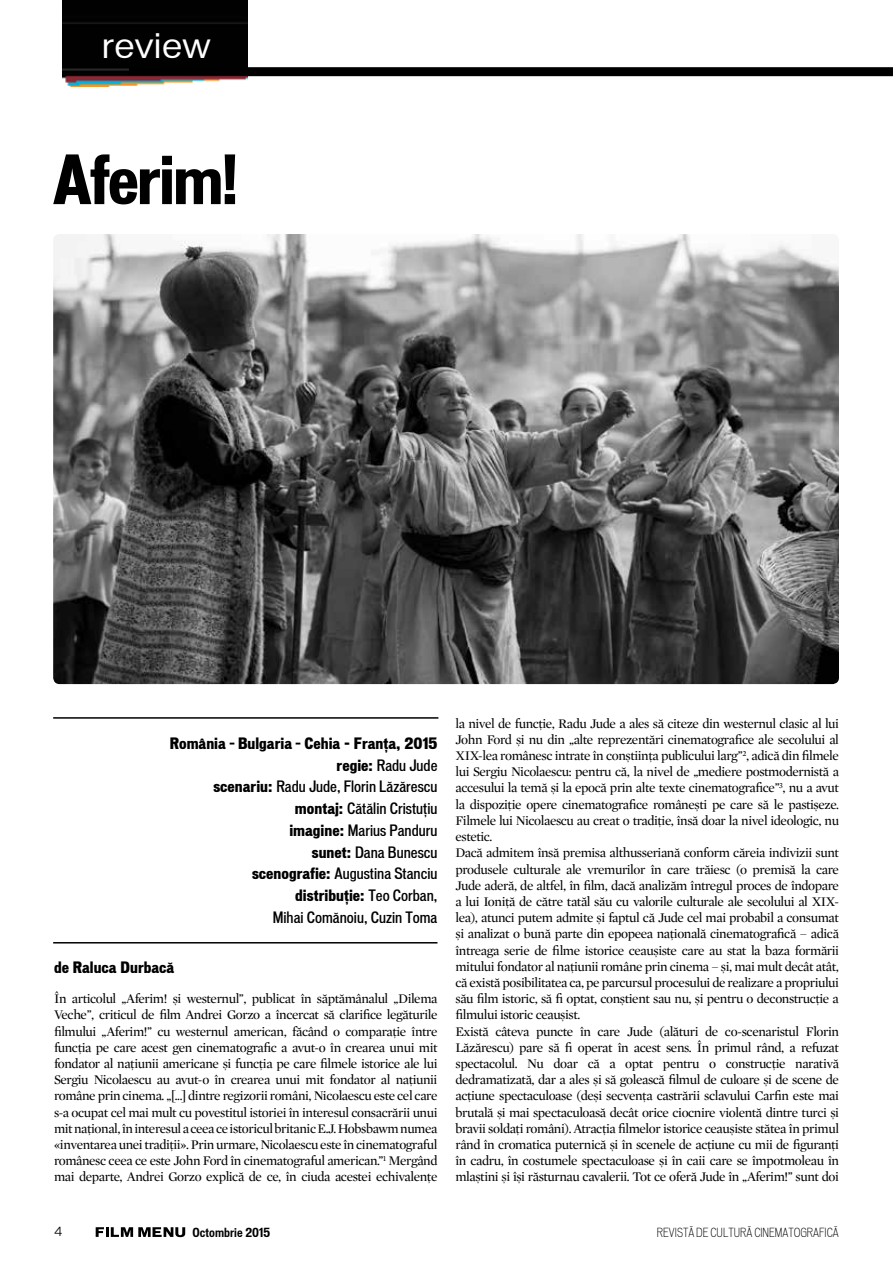
<style>
.page{position:relative;width:893px;height:1263px;background:#fff}
.page>*{position:absolute;margin:0;border:0;box-sizing:border-box;transform-origin:0 0}
.t1{font:700 expanded 64.5px "Vonnes";letter-spacing:-.03em;color:#000}
.t2{font:34.5px "Vonnes";color:#fff}
.t3{font:500 condensed 15px/21.8px "Vonnes";color:#000;text-align:right}
.t4{font:900 condensed 15px "Vonnes";color:#000}
.t5{font:13.5px/16.2px "Mercury Display";letter-spacing:-.03em;color:#000;text-align:justify}
.t6{font:300 condensed 12px "Vonnes";color:#000}
.t7{font:700 condensed 12px "Vonnes";color:#000}
.t8{font:100 12px "Vonnes";color:#000}
.s1{font-weight:900}
</style>
<div class="page">
<svg style="left:96px;top:1227px;width:89px;height:10px"></svg>
<hr style="left:53px;top:942px;width:384px;height:1px;background:#000">
<hr style="left:53px;top:717px;width:385px;height:2px;background:#000">
<div style="left:129px;top:67px;width:764px;height:9px;background:#000"></div>
<img style="left:62px;top:0;width:185px;height:86px">
<img style="left:53px;top:234px;width:786px;height:450px">
<h2 class="t2" style="left:102px;top:25px;width:111px">review</h2>
<h1 class="t1" style="left:53px;top:142px;width:186px">Aferim!</h1>
<p class="t3" style="left:170px;top:733px;width:269px"><span class="s1">România – Bulgaria – Cehia - Franța, 2015 regie:</span> Radu Jude<br><span class="s1">scenariu:</span> Radu Jude, Florin Lăzărescu <span class="s1">montaj:</span> Cătălin Cristuțiu<br><span class="s1">imagine:</span> Marius Panduru<br><span class="s1">sunet:</span> Dana Bunescu<br><span class="s1">scenografie:</span> Augustina Stanciu<br><span class="s1">distribuție:</span> Teo Corban,<br>Mihai Comănoiu, Cuzin Toma</p>
<p class="t4" style="left:54px;top:959px;width:122px">de Raluca Durbacă</p>
<p class="t5" style="left:54px;top:991px;width:385px">În articolul „Aferim! și westernul”, publicat în săptămânalul „Dilema Veche”, criticul de film Andrei Gorzo a încercat să clarifice legăturile filmului „Aferim!” cu westernul american, făcând o comparație între funcția pe care acest gen cinematografic a avut-o în crearea unui mit fondator al națiunii americane și funcția pe care filmele istorice ale lui Sergiu Nicolaescu au avut-o în crearea unui mit fondator al națiunii române prin cinema. „[...] dintre regizorii români, Nicolaescu este cel care s-a ocupat cel mai mult cu povestitul istoriei în interesul consacrării unui mit naţional, în interesul a ceea ce istoricul britanic E.J. Hobsbawm numea «inventarea unei tradiţii». Prin urmare, Nicolaescu este în cinematograful românesc ceea ce este John Ford în cinematograful american.”<sup>1</sup> Mergând mai departe, Andrei Gorzo explică de ce, în ciuda acestei echivalențe</p>
<p class="t5" style="left:455px;top:715px;width:385px;text-align:left">la nivel de funcție, Radu Jude a ales să citeze din westernul clasic al lui John Ford și nu din „alte reprezentări cinematografice ale secolului al XIX-lea românesc intrate în conştiinţa publicului larg”<sup>2</sup>, adică din filmele lui Sergiu Nicolaescu: pentru că, la nivel de „mediere postmodernistă a accesului la temă şi la epocă prin alte texte cinematografice”<sup>3</sup>, nu a avut la dispoziție opere cinematografice românești pe care să le pastișeze.<br>Filmele lui Nicolaescu au creat o tradiție, însă doar la nivel ideologic, nu estetic.<br>Dacă admitem însă premisa althusseriană conform căreia indivizii sunt produsele culturale ale vremurilor în care trăiesc (o premisă la care Jude aderă, de altfel, în film, dacă analizăm întregul proces de îndopare a lui Ioniță de către tatăl său cu valorile culturale ale secolului al XIX&shy;lea), atunci putem admite și faptul că Jude cel mai probabil a consumat și analizat o bună parte din epopeea națională cinematografică – adică întreaga serie de filme istorice ceaușiste care au stat la baza formării mitului fondator al națiunii române prin cinema – și, mai mult decât atât, că există posibilitatea ca, pe parcursul procesului de realizare a propriului său film istoric, să fi optat, conștient sau nu, și pentru o deconstrucție a filmului istoric ceaușist.<br>Există câteva puncte în care Jude (alături de co-scenaristul Florin Lăzărescu) pare să fi operat în acest sens. În primul rând, a refuzat spectacolul. Nu doar că a optat pentru o construcție narativă dedramatizată, dar a ales și să golească filmul de culoare și de scene de acțiune spectaculoase (deși secvența castrării sclavului Carfin este mai brutală și mai spectaculoasă decât orice ciocnire violentă dintre turci și bravii soldați români). Atracția filmelor istorice ceaușiste stătea în primul rând în cromatica puternică și în scenele de acțiune cu mii de figuranți în cadru, în costumele spectaculoase și în caii care se împotmoleau în mlaștini și își răsturnau cavalerii. Tot ce oferă Jude în „Aferim!” sunt doi</p>
<p class="t8" style="left:54px;top:1225px;width:10px">4</p>
<p class="t7" style="left:193px;top:1225px;width:79px">Octombrie 2015</p>
<p class="t6" style="left:657px;top:1225px;width:183px">REVISTĂ DE CULTURĂ CINEMATOGRAFICĂ</p>
</div>
